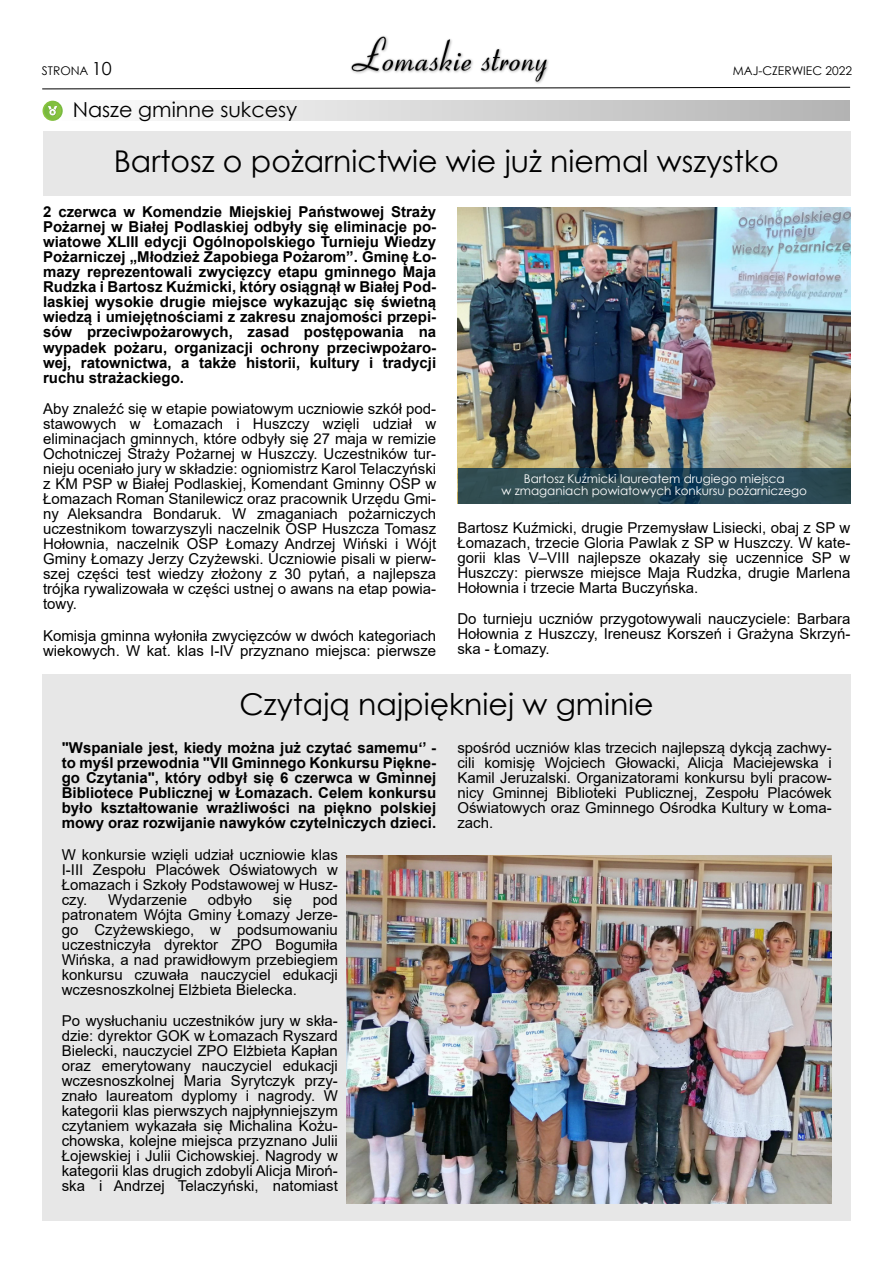
<style>
.page{position:relative;width:893px;height:1263px;background:#fff}
.page>*{position:absolute;margin:0;border:0;box-sizing:border-box;transform-origin:0 0}
.t1{font:30px "Century Gothic";color:#000}
.t2{font:20.7px "Century Gothic";color:#000}
.t3{font:15px/15px "Arial";color:#000;text-align:justify}
.t4{font:700 15px/15px "Arial";color:#000;text-align:justify}
.t5{font:12px/12px "Century Gothic";color:#fff;text-align:center}
.t6{font:12px "Century Gothic";color:#000}
.s1{font-size:18px}
</style>
<div class="page">
<svg style="left:42px;top:87px;width:808px;height:3px"></svg>
<img style="left:351px;top:36px;width:198px;height:48px">
<div style="left:43px;top:132px;width:807px;height:64px;background:#e7e7e7"></div>
<div style="left:43px;top:674px;width:808px;height:546px;background:#e7e7e7"></div>
<div style="left:43px;top:101px;width:807px;height:20px;background:linear-gradient(to right,#fefffe,#b3b3b4)"></div>
<svg style="left:43px;top:101px;width:20px;height:20px"></svg>
<div style="left:44px;top:102px;width:17px;height:17px;background:#7fbe3f;border-radius:50%"></div>
<svg style="left:48px;top:106px;width:10px;height:10px"></svg>
<img style="left:346px;top:855px;width:486px;height:348px">
<img style="left:458px;top:208px;width:392px;height:260px">
<div style="left:458px;top:468px;width:392px;height:35px;background:#002c49;opacity:.75"></div>
<p class="t6" style="left:42px;top:66px;width:71px">STRONA <span class="s1">10</span></p>
<p class="t6" style="left:733px;top:66px;width:121px">MAJ-CZERWIEC 2022</p>
<h2 class="t2" style="left:73px;top:101px;width:226px">Nasze gminne sukcesy</h2>
<h1 class="t1" style="left:114px;top:150px;width:666px">Bartosz o pożarnictwie wie już niemal wszystko</h1>
<p class="t4" style="left:43px;top:206px;width:395px">2 czerwca w Komendzie Miejskiej Państwowej Straży Pożarnej w Białej Podlaskiej odbyły się eliminacje po&shy;wiatowe XLIII edycji Ogólnopolskiego Turnieju Wiedzy Pożarniczej „Młodzież Zapobiega Pożarom”. Gminę Ło&shy;mazy reprezentowali zwycięzcy etapu gminnego Maja Rudzka i Bartosz Kuźmicki, który osiągnął w Białej Pod&shy;laskiej wysokie drugie miejsce wykazując się świetną wiedzą i umiejętnościami z zakresu znajomości przepi&shy;sów przeciwpożarowych, zasad postępowania na wypadek pożaru, organizacji ochrony przeciwpożaro&shy;wej, ratownictwa, a także historii, kultury i tradycji ruchu strażackiego.</p>
<p class="t3" style="left:43px;top:403px;width:395px">Aby znaleźć się w etapie powiatowym uczniowie szkół pod&shy;stawowych w Łomazach i Huszczy wzięli udział w eliminacjach gminnych, które odbyły się 27 maja w remizie Ochotniczej Straży Pożarnej w Huszczy. Uczestników tur&shy;nieju oceniało jury w składzie: ogniomistrz Karol Telaczyński z KM PSP w Białej Podlaskiej, Komendant Gminny OSP w Łomazach Roman Stanilewicz oraz pracownik Urzędu Gmi&shy;ny Aleksandra Bondaruk. W zmaganiach pożarniczych uczestnikom towarzyszyli naczelnik OSP Huszcza Tomasz Hołownia, naczelnik OSP Łomazy Andrzej Wiński i Wójt Gminy Łomazy Jerzy Czyżewski. Uczniowie pisali w pierw&shy;szej części test wiedzy złożony z 30 pytań, a najlepsza trójka rywalizowała w części ustnej o awans na etap powia&shy;towy.</p>
<p class="t3" style="left:43px;top:629px;width:395px">Komisja gminna wyłoniła zwycięzców w dwóch kategoriach wiekowych. W kat. klas I-IV przyznano miejsca: pierwsze</p>
<p class="t5" style="left:501px;top:474px;width:307px">Bartosz Kuźmicki laureatem drugiego miejsca<br>w zmaganiach powiatowych konkursu pożarniczego</p>
<p class="t3" style="left:457px;top:521px;width:395px">Bartosz Kuźmicki, drugie Przemysław Lisiecki, obaj z SP w Łomazach, trzecie Gloria Pawlak z SP w Huszczy. W kate&shy;gorii klas V–VIII najlepsze okazały się uczennice SP w Huszczy: pierwsze miejsce Maja Rudzka, drugie Marlena Hołownia i trzecie Marta Buczyńska.</p>
<p class="t3" style="left:457px;top:613px;width:395px">Do turnieju uczniów przygotowywali nauczyciele: Barbara Hołownia z Huszczy, Ireneusz Korszeń i Grażyna Skrzyń&shy;ska - Łomazy.</p>
<h1 class="t1" style="left:240px;top:692px;width:416px">Czytają najpiękniej w gminie</h1>
<p class="t4" style="left:62px;top:742px;width:376px">"Wspaniale jest, kiedy można już czytać samemu‘’ - to myśl przewodnia "VII Gminnego Konkursu Piękne&shy;go Czytania", który odbył się 6 czerwca w Gminnej Bibliotece Publicznej w Łomazach. Celem konkursu było kształtowanie wrażliwości na piękno polskiej mowy oraz rozwĳanie nawyków czytelniczych dzieci.</p>
<p class="t3" style="left:62px;top:848px;width:278px">W konkursie wzięli udział uczniowie klas I-III Zespołu Placówek Oświatowych w Łomazach i Szkoły Podstawowej w Husz&shy;czy.</p>
<p class="t3" style="left:62px;top:893px;width:278px;text-indent:251px">pod patronatem Wójta Gminy Łomazy Jerze&shy;go Czyżewskiego, w podsumowaniu uczestniczyła dyrektor ZPO Bogumiła Wińska, a nad prawidłowym przebiegiem konkursu czuwała nauczyciel edukacji wczesnoszkolnej Elżbieta Bielecka.</p>
<p class="t3" style="left:62px;top:1015px;width:278px">Po wysłuchaniu uczestników jury w skła&shy;dzie: dyrektor GOK w Łomazach Ryszard Bielecki, nauczyciel ZPO Elżbieta Kapłan oraz emerytowany nauczyciel edukacji wczesnoszkolnej Maria Syrytczyk przy&shy;znało laureatom dyplomy i nagrody. W kategorii klas pierwszych najpłynniejszym czytaniem wykazała się Michalina Kożu&shy;chowska, kolejne miejsca przyznano Julii Łojewskiej i Julii Cichowskiej. Nagrody w kategorii klas drugich zdobyli Alicja Miroń&shy;ska i Andrzej Telaczyński, natomiast</p>
<p class="t3" style="left:108px;top:893px;width:81px">Wydarzenie</p>
<p class="t3" style="left:208px;top:893px;width:46px">odbyło</p>
<p class="t3" style="left:273px;top:893px;width:21px">się</p>
<p class="t3" style="left:457px;top:742px;width:376px">spośród uczniów klas trzecich najlepszą dykcją zachwy&shy;cili komisję Wojciech Głowacki, Alicja Maciejewska i Kamil Jeruzalski. Organizatorami konkursu byli pracow&shy;nicy Gminnej Biblioteki Publicznej, Zespołu Placówek Oświatowych oraz Gminnego Ośrodka Kultury w Łoma&shy;zach.</p>
</div>
